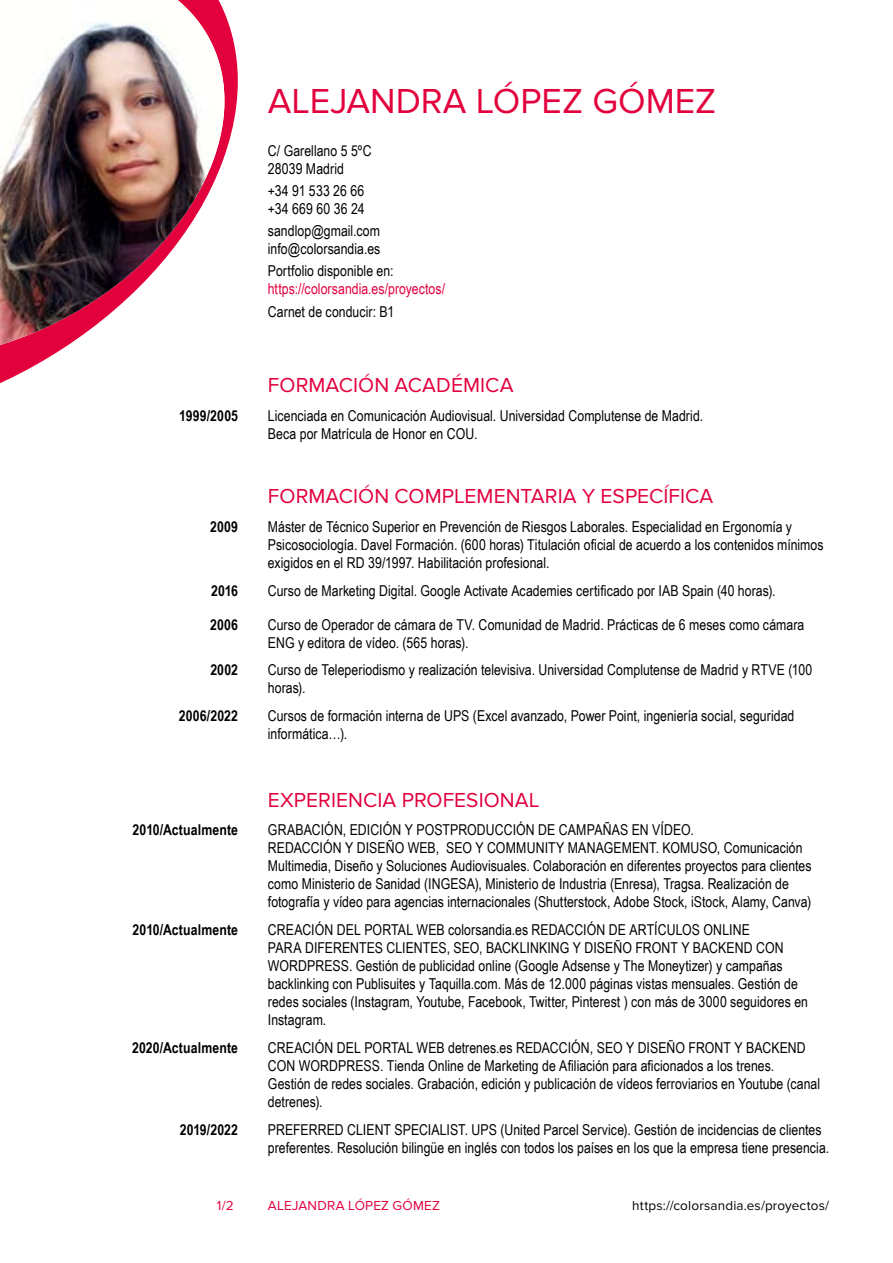
<style>
.page{position:relative;width:893px;height:1263px;background:#fff}
.page>*{position:absolute;margin:0;border:0;box-sizing:border-box;transform-origin:0 0}
.t1{font:36px "Proxima Nova";color:#e2003d}
.t2{font:21px "Proxima Nova";letter-spacing:.005em;color:#e2003d}
.t3{font:15px/18px "Arial Narrow";letter-spacing:.005em;color:#000}
.t4{font:700 15px "Arial Narrow";letter-spacing:.01em;color:#000}
.t5{font:15px "Arial Narrow";letter-spacing:.005em;color:#e2003d}
.t6{font:13.5px "Proxima Nova";letter-spacing:.015em;color:#000}
.t7{font:13.5px "Proxima Nova";letter-spacing:.015em;color:#e2003d}
</style>
<div class="page">
<svg style="left:0;top:16px;width:238px;height:368px"></svg>
<svg style="left:0;top:345px;width:224px;height:14px"></svg>
<img style="left:0;top:0;width:226px;height:345px">
<h1 class="t1" style="left:268px;top:81px;width:450px">ALEJANDRA LÓPEZ GÓMEZ</h1>
<p class="t3" style="left:268px;top:141px;width:105px">C/ Garellano 5 5ºC<br>28039 Madrid</p>
<p class="t3" style="left:268px;top:181px;width:98px">+34 91 533 26 66 +34 669 60 36 24</p>
<p class="t3" style="left:268px;top:221px;width:114px">sandlop@gmail.com info@colorsandia.es</p>
<p class="t3" style="left:268px;top:261px;width:127px">Portfolio disponible en:</p>
<p class="t5" style="left:268px;top:278px;width:179px">https://colorsandia.es/proyectos/</p>
<p class="t3" style="left:268px;top:302px;width:128px">Carnet de conducir: B1</p>
<h2 class="t2" style="left:268px;top:373px;width:247px">FORMACIÓN ACADÉMICA</h2>
<p class="t4" style="left:179px;top:404px;width:60px">1999/2005</p>
<p class="t3" style="left:268px;top:406px;width:437px">Licenciada en Comunicación Audiovisual. Universidad Complutense de Madrid.<br>Beca por Matrícula de Honor en COU.</p>
<h2 class="t2" style="left:268px;top:484px;width:447px">FORMACIÓN COMPLEMENTARIA Y ESPECÍFICA</h2>
<p class="t4" style="left:210px;top:515px;width:29px">2009</p>
<p class="t3" style="left:268px;top:517px;width:557px">Máster de Técnico Superior en Prevención de Riesgos Laborales. Especialidad en Ergonomía y<br>Psicosociología. Davel Formación. (600 horas) Titulación oficial de acuerdo a los contenidos mínimos exigidos en el RD 39/1997. Habilitación profesional.</p>
<p class="t4" style="left:211px;top:579px;width:29px">2016</p>
<p class="t3" style="left:268px;top:581px;width:509px">Curso de Marketing Digital. Google Activate Academies certificado por IAB Spain (40 horas).</p>
<p class="t4" style="left:210px;top:613px;width:29px">2006</p>
<p class="t3" style="left:268px;top:615px;width:538px">Curso de Operador de cámara de TV. Comunidad de Madrid. Prácticas de 6 meses como cámara<br>ENG y editora de vídeo. (565 horas).</p>
<p class="t4" style="left:210px;top:659px;width:29px">2002</p>
<p class="t3" style="left:268px;top:661px;width:546px">Curso de Teleperiodismo y realización televisiva. Universidad Complutense de Madrid y RTVE (100 horas).</p>
<p class="t4" style="left:179px;top:705px;width:61px">2006/2022</p>
<p class="t3" style="left:268px;top:706px;width:528px">Cursos de formación interna de UPS (Excel avanzado, Power Point, ingeniería social, seguridad informática…).</p>
<h2 class="t2" style="left:268px;top:788px;width:273px">EXPERIENCIA PROFESIONAL</h2>
<p class="t4" style="left:133px;top:819px;width:107px">2010/Actualmente</p>
<p class="t3" style="left:268px;top:820px;width:545px">GRABACIÓN, EDICIÓN Y POSTPRODUCCIÓN DE CAMPAÑAS EN VÍDEO.<br>REDACCIÓN Y DISEÑO WEB, SEO Y COMMUNITY MANAGEMENT. KOMUSO, Comunicación Multimedia, Diseño y Soluciones Audiovisuales. Colaboración en diferentes proyectos para clientes como Ministerio de Sanidad (INGESA), Ministerio de Industria (Enresa), Tragsa. Realización de fotografía y vídeo para agencias internacionales (Shutterstock, Adobe Stock, iStock, Alamy, Canva)</p>
<p class="t4" style="left:133px;top:919px;width:107px">2010/Actualmente</p>
<p class="t3" style="left:268px;top:920px;width:542px">CREACIÓN DEL PORTAL WEB colorsandia.es REDACCIÓN DE ARTÍCULOS ONLINE<br>PARA DIFERENTES CLIENTES, SEO, BACKLINKING Y DISEÑO FRONT Y BACKEND CON WORDPRESS. Gestión de publicidad online (Google Adsense y The Moneytizer) y campañas backlinking con Publisuites y Taquilla.com. Más de 12.000 páginas vistas mensuales. Gestión de redes sociales (Instagram, Youtube, Facebook, Twitter, Pinterest ) con más de 3000 seguidores en Instagram.</p>
<p class="t4" style="left:132px;top:1036px;width:108px">2020/Actualmente</p>
<p class="t3" style="left:268px;top:1038px;width:554px">CREACIÓN DEL PORTAL WEB detrenes.es REDACCIÓN, SEO Y DISEÑO FRONT Y BACKEND CON WORDPRESS. Tienda Online de Marketing de Afiliación para aficionados a los trenes.<br>Gestión de redes sociales. Grabación, edición y publicación de vídeos ferroviarios en Youtube (canal detrenes).</p>
<p class="t4" style="left:180px;top:1118px;width:60px">2019/2022</p>
<p class="t3" style="left:268px;top:1120px;width:563px">PREFERRED CLIENT SPECIALIST. UPS (United Parcel Service). Gestión de incidencias de clientes preferentes. Resolución bilingüe en inglés con todos los países en los que la empresa tiene presencia.</p>
<p class="t7" style="left:217px;top:1197px;width:19px">1/2</p>
<p class="t7" style="left:268px;top:1197px;width:174px">ALEJANDRA LÓPEZ GÓMEZ</p>
<p class="t6" style="left:632px;top:1197px;width:198px">https://colorsandia.es/proyectos/</p>
</div>
